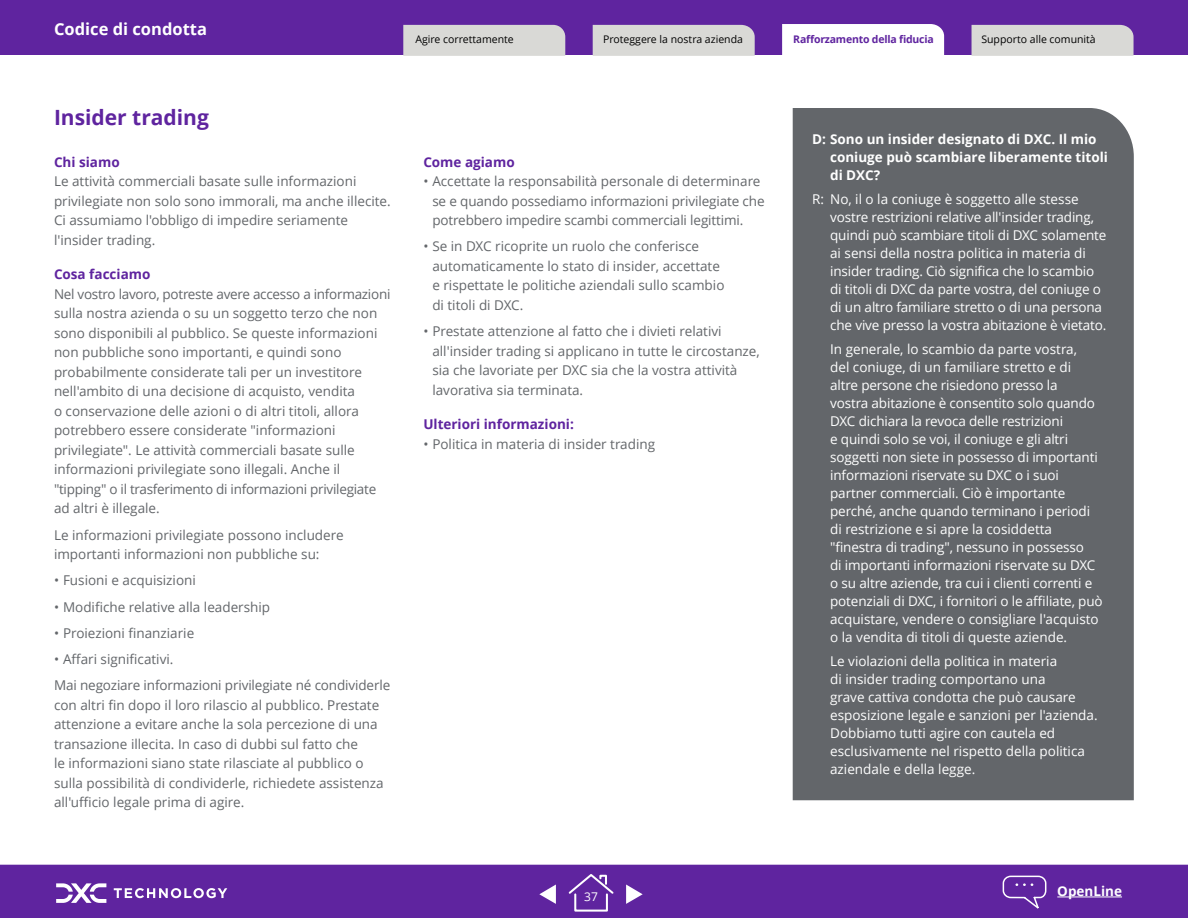
<style>
.page{position:relative;width:1188px;height:918px;background:#fff}
.page>*{position:absolute;margin:0;border:0;box-sizing:border-box;transform-origin:0 0}
.Body_subheadline_Wal{font:700 21px "Open Sans";color:#5f249f}
.t1{font:700 16.5px "Open Sans";color:#fff}
.Body_regular_9_13{font:13.5px/19.5px "Open Sans";color:#63666a}
.Copyright_without_le{font:13.5px/18px "Open Sans";letter-spacing:-.01em;color:#fff}
.Head_for_purple_box{font:700 13.5px/18px "Open Sans";color:#fff}
.Body_header_Walsheim{font:700 13.5px "Open Sans";color:#5f249f}
.t2{font:12px "Open Sans";color:#fff}
.Body_header_Walsheim-2{font:10.5px "Open Sans";color:#000}
.Tab_head_active_purp{font:700 10.5px "Open Sans";letter-spacing:-.02em;color:#5f249f}
</style>
<div class="page">
<div style="left:0;top:864px;width:1188px;height:54px;background:#5f249f"></div>
<svg style="left:567px;top:872px;width:48px;height:41px;background:#7543ac"></svg>
<hr style="left:1057px;top:897px;width:65px;height:1px;background:#fff">
<svg style="left:1002px;top:875px;width:45px;height:37px;background:#7340ab"></svg>
<svg style="left:114px;top:888px;width:113px;height:10px"></svg>
<svg style="left:56px;top:883px;width:50px;height:20px"></svg>
<div style="left:0;top:0;width:1188px;height:55px;background:#5f249f"></div>
<div style="left:782px;top:24px;width:162px;height:31px;background:#fff"></div>
<div style="left:793px;top:108px;width:341px;height:692px;background:#63666a"></div>
<svg style="left:539px;top:885px;width:17px;height:19px"></svg>
<svg style="left:626px;top:885px;width:17px;height:19px"></svg>
<div style="left:403px;top:25px;width:162px;height:31px;background:#d9d9d6"></div>
<div style="left:593px;top:25px;width:162px;height:31px;background:#d9d9d6"></div>
<div style="left:972px;top:25px;width:162px;height:31px;background:#d9d9d6"></div>
<p class="t1" style="left:54px;top:18px;width:154px">Codice di condotta</p>
<p class="Body_subheadline_Wal" style="left:54px;top:103px;width:156px">Insider trading</p>
<p class="Body_header_Walsheim" style="left:54px;top:152px;width:67px">Chi siamo</p>
<p class="Body_regular_9_13" style="left:54px;top:171px;width:338px">Le attività commerciali basate sulle informazioni privilegiate non solo sono immorali, ma anche illecite.<br>Ci assumiamo l'obbligo di impedire seriamente l'insider trading.</p>
<p class="Body_header_Walsheim" style="left:54px;top:265px;width:98px">Cosa facciamo</p>
<p class="Body_regular_9_13" style="left:54px;top:284px;width:338px">Nel vostro lavoro, potreste avere accesso a informazioni sulla nostra azienda o su un soggetto terzo che non sono disponibili al pubblico. Se queste informazioni non pubbliche sono importanti, e quindi sono probabilmente considerate tali per un investitore nell'ambito di una decisione di acquisto, vendita<br>o conservazione delle azioni o di altri titoli, allora potrebbero essere considerate "informazioni privilegiate". Le attività commerciali basate sulle informazioni privilegiate sono illegali. Anche il "tipping" o il trasferimento di informazioni privilegiate ad altri è illegale.</p>
<p class="Body_regular_9_13" style="left:54px;top:525px;width:291px">Le informazioni privilegiate possono includere importanti informazioni non pubbliche su:</p>
<p class="Body_regular_9_13" style="left:54px;top:570px;width:143px">• Fusioni e acquisizioni</p>
<p class="Body_regular_9_13" style="left:54px;top:597px;width:218px">• Modifiche relative alla leadership</p>
<p class="Body_regular_9_13" style="left:54px;top:623px;width:142px">• Proiezioni finanziarie</p>
<p class="Body_regular_9_13" style="left:54px;top:649px;width:121px">• Affari significativi.</p>
<p class="Body_regular_9_13" style="left:54px;top:675px;width:338px">Mai negoziare informazioni privilegiate né condividerle con altri fin dopo il loro rilascio al pubblico. Prestate attenzione a evitare anche la sola percezione di una transazione illecita. In caso di dubbi sul fatto che<br>le informazioni siano state rilasciate al pubblico o sulla possibilità di condividerle, richiedete assistenza all'ufficio legale prima di agire.</p>
<p class="Tab_head_active_purp" style="left:793px;top:31px;width:142px">Rafforzamento della fiducia</p>
<p class="Body_header_Walsheim-2" style="left:415px;top:32px;width:100px">Agire correttamente</p>
<p class="Body_header_Walsheim-2" style="left:603px;top:32px;width:141px">Proteggere la nostra azienda</p>
<p class="Body_header_Walsheim-2" style="left:981px;top:32px;width:116px">Supporto alle comunità</p>
<p class="Body_header_Walsheim" style="left:423px;top:152px;width:93px">Come agiamo</p>
<p class="Body_regular_9_13" style="left:432px;top:171px;width:334px;text-indent:-9px">• Accettate la responsabilità personale di determinare se e quando possediamo informazioni privilegiate che potrebbero impedire scambi commerciali legittimi.</p>
<p class="Body_regular_9_13" style="left:432px;top:236px;width:294px;text-indent:-9px">• Se in DXC ricoprite un ruolo che conferisce automaticamente lo stato di insider, accettate e rispettate le politiche aziendali sullo scambio di titoli di DXC.</p>
<p class="Body_regular_9_13" style="left:432px;top:321px;width:329px;text-indent:-9px">• Prestate attenzione al fatto che i divieti relativi all'insider trading si applicano in tutte le circostanze, sia che lavoriate per DXC sia che la vostra attività lavorativa sia terminata.</p>
<p class="Body_header_Walsheim" style="left:423px;top:415px;width:152px">Ulteriori informazioni:</p>
<p class="Body_regular_9_13" style="left:423px;top:434px;width:233px">• Politica in materia di insider trading</p>
<p class="Head_for_purple_box" style="left:830px;top:129px;width:279px;text-indent:-18px">D: Sono un insider designato di DXC. Il mio coniuge può scambiare liberamente titoli di DXC?</p>
<p class="Copyright_without_le" style="left:830px;top:190px;width:278px;text-indent:-18px">R: No, il o la coniuge è soggetto alle stesse vostre restrizioni relative all'insider trading, quindi può scambiare titoli di DXC solamente ai sensi della nostra politica in materia di insider trading. Ciò significa che lo scambio di titoli di DXC da parte vostra, del coniuge o di un altro familiare stretto o di una persona che vive presso la vostra abitazione è vietato.</p>
<p class="Copyright_without_le" style="left:830px;top:340px;width:274px">In generale, lo scambio da parte vostra,<br>del coniuge, di un familiare stretto e di<br>altre persone che risiedono presso la<br>vostra abitazione è consentito solo quando DXC dichiara la revoca delle restrizioni<br>e quindi solo se voi, il coniuge e gli altri soggetti non siete in possesso di importanti informazioni riservate su DXC o i suoi partner commerciali. Ciò è importante perché, anche quando terminano i periodi di restrizione e si apre la cosiddetta "finestra di trading", nessuno in possesso<br>di importanti informazioni riservate su DXC o su altre aziende, tra cui i clienti correnti e potenziali di DXC, i fornitori o le affiliate, può acquistare, vendere o consigliare l'acquisto o la vendita di titoli di queste aziende.</p>
<p class="Copyright_without_le" style="left:830px;top:652px;width:269px">Le violazioni della politica in materia<br>di insider trading comportano una<br>grave cattiva condotta che può causare esposizione legale e sanzioni per l'azienda.<br>Dobbiamo tutti agire con cautela ed esclusivamente nel rispetto della politica aziendale e della legge.</p>
<p class="t2" style="left:584px;top:888px;width:15px">37</p>
<p class="Head_for_purple_box" style="left:1057px;top:882px;width:66px">OpenLine</p>
</div>
